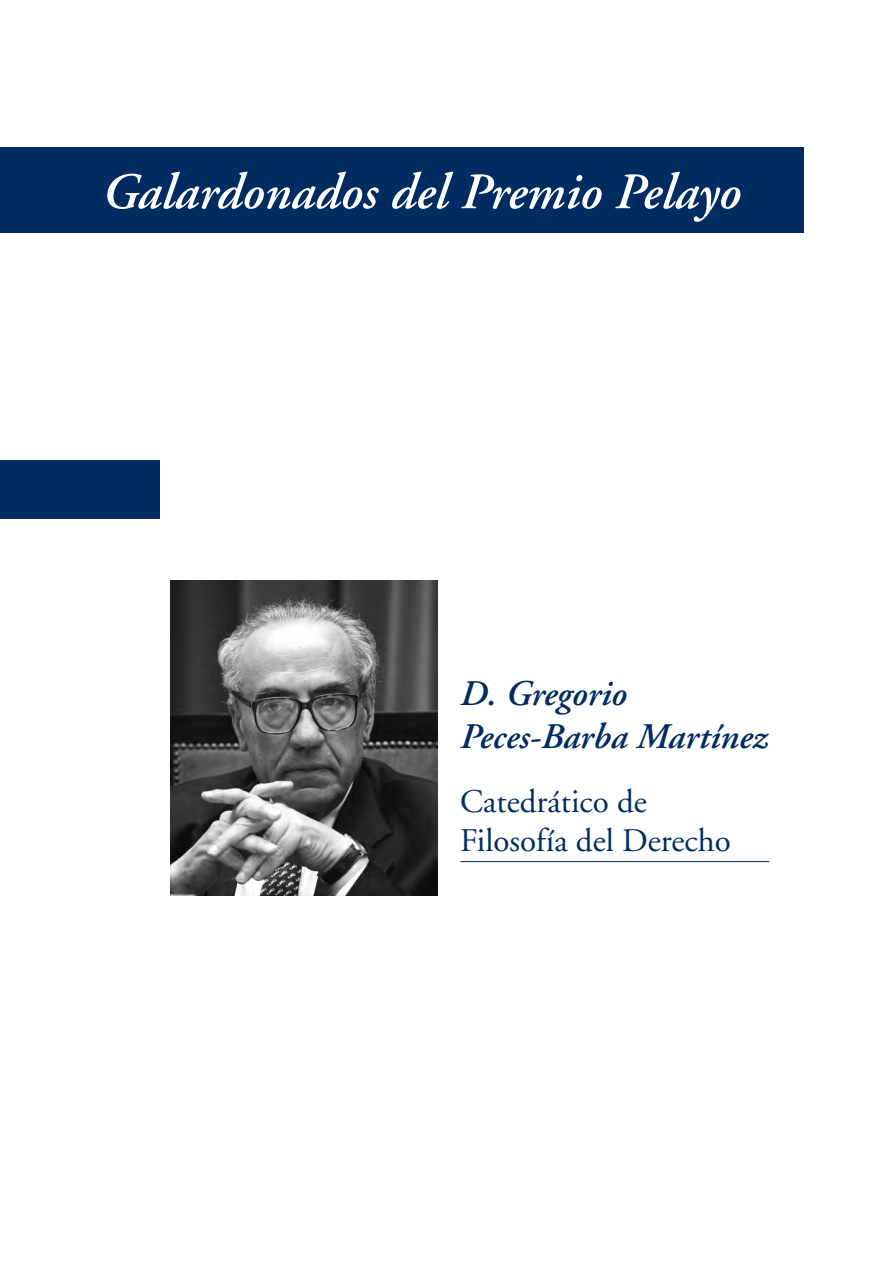
<style>
.page{position:relative;width:893px;height:1263px;background:#fff}
.page>*{position:absolute;margin:0;border:0;box-sizing:border-box;transform-origin:0 0}
.t1{font:italic 600 51px "Adobe Garamond";color:#fff}
.t2{font:italic 600 36px "Adobe Garamond";color:#002c62}
.t3{font:33px/39.6px "Adobe Garamond";color:#002c62}
</style>
<div class="page">
<hr style="left:460px;top:861px;width:309px;height:1px;background:#002c62">
<div style="left:0;top:147px;width:804px;height:85px;background:#002c62"></div>
<div style="left:0;top:460px;width:159px;height:59px;background:#002c62"></div>
<img style="left:170px;top:580px;width:268px;height:315px">
<p class="t1" style="left:102px;top:164px;width:640px">Galardonados del Premio Pelayo</p>
<p class="t2" style="left:460px;top:673px;width:168px">D. Gregorio</p>
<p class="t2" style="left:460px;top:717px;width:309px">Peces-Barba Martínez</p>
<p class="t3" style="left:460px;top:782px;width:272px">Catedrático de<br>Filosofía del Derecho</p>
</div>
